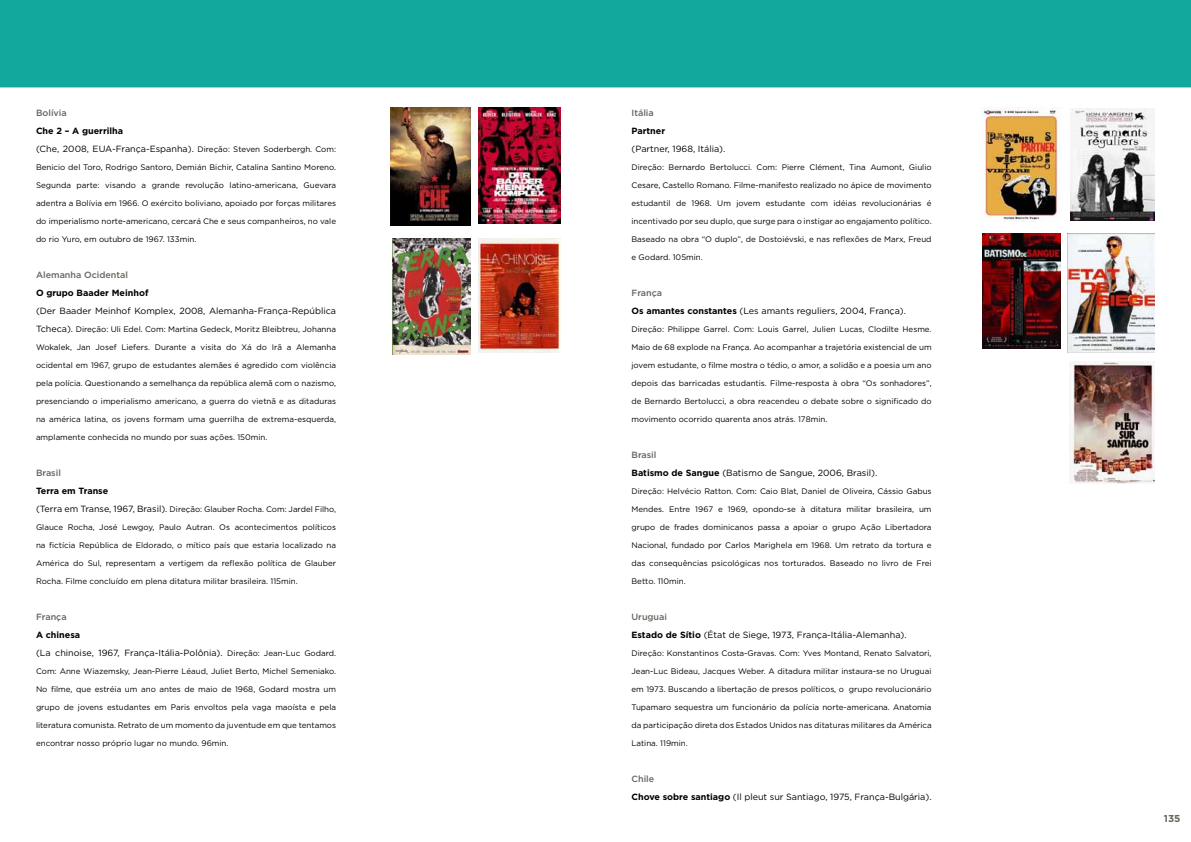
<style>
.page{position:relative;width:1191px;height:842px;background:#fff}
.page>*{position:absolute;margin:0;border:0;box-sizing:border-box;transform-origin:0 0}
.t1{font:700 10px "Gotham HTF";color:#65655e}
.t2{font:9px/18px "Gotham HTF";color:#000}
.t3{font:500 9px "Gotham HTF";color:#65655e}
.t4{font:700 9px "Gotham HTF";color:#000}
.t5{font:8px "Gotham HTF";color:#000}
.s1{font-weight:700}
.s2{font-size:8px}
.s3{font-size:9px}
.s4{font-weight:500;color:#65655e}
</style>
<div class="page">
<img style="left:0;top:0;width:1191px;height:355px">
<img style="left:478px;top:107px;width:82px;height:116px">
<img style="left:478px;top:238px;width:82px;height:114px">
<img style="left:392px;top:238px;width:78px;height:116px">
<img style="left:980px;top:107px;width:82px;height:114px">
<img style="left:1070px;top:108px;width:84px;height:113px">
<img style="left:982px;top:234px;width:78px;height:114px">
<img style="left:1067px;top:234px;width:88px;height:118px">
<img style="left:1069px;top:361px;width:86px;height:123px">
<img style="left:391px;top:107px;width:80px;height:118px">
<p class="t3" style="left:36px;top:107px;width:32px">Bolívia</p>
<p class="t2" style="left:36px;top:121px;width:302px"><span class="s1">Che 2 – A guerrilha<br></span>(Che, 2008, EUA-França-Espanha). <span class="s2">Direção: Steven Soderbergh. Com:</span></p>
<p class="t5" style="left:36px;top:162px;width:302px">Benicio del Toro, Rodrigo Santoro, Demián Bichir, Catalina Santino Moreno.</p>
<p class="t5" style="left:36px;top:180px;width:302px">Segunda parte: visando a grande revolução latino-americana, Guevara</p>
<p class="t5" style="left:36px;top:198px;width:301px">adentra a Bolívia em 1966. O exército boliviano, apoiado por forças militares</p>
<p class="t5" style="left:36px;top:216px;width:301px">do imperialismo norte-americano, cercará Che e seus companheiros, no vale</p>
<p class="t5" style="left:36px;top:234px;width:162px">do rio Yuro, em outubro de 1967. 133min.</p>
<p class="t3" style="left:36px;top:269px;width:94px">Alemanha Ocidental</p>
<p class="t4" style="left:36px;top:287px;width:114px">O grupo Baader Meinhof</p>
<p class="t2" style="left:36px;top:301px;width:301px">(Der Baader Meinhof Komplex, 2008, Alemanha-França-República</p>
<p class="t5" style="left:36px;top:324px;width:302px"><span class="s3">Tcheca).</span> Direção: Uli Edel. Com: Martina Gedeck, Moritz Bleibtreu, Johanna</p>
<p class="t5" style="left:36px;top:342px;width:302px">Wokalek, Jan Josef Liefers. Durante a visita do Xá do Irã a Alemanha</p>
<p class="t5" style="left:36px;top:360px;width:301px">ocidental em 1967, grupo de estudantes alemães é agredido com violência</p>
<p class="t5" style="left:36px;top:378px;width:302px">pela polícia. Questionando a semelhança da república alemã com o nazismo,</p>
<p class="t5" style="left:36px;top:396px;width:301px">presenciando o imperialismo americano, a guerra do vietnã e as ditaduras</p>
<p class="t5" style="left:36px;top:414px;width:302px">na américa latina, os jovens formam uma guerrilha de extrema-esquerda,</p>
<p class="t5" style="left:36px;top:432px;width:233px">amplamente conhecida no mundo por suas ações. 150min.</p>
<p class="t3" style="left:36px;top:467px;width:26px">Brasil</p>
<p class="t4" style="left:36px;top:485px;width:74px">Terra em Transe</p>
<p class="t5" style="left:36px;top:504px;width:302px"><span class="s3">(Terra em Transe, 1967, Brasil).</span> Direção: Glauber Rocha. Com: Jardel Filho,</p>
<p class="t5" style="left:36px;top:522px;width:302px">Glauce Rocha, José Lewgoy, Paulo Autran. Os acontecimentos políticos</p>
<p class="t5" style="left:36px;top:540px;width:301px">na fictícia República de Eldorado, o mítico país que estaria localizado na</p>
<p class="t5" style="left:36px;top:558px;width:301px">América do Sul, representam a vertigem da reflexão política de Glauber</p>
<p class="t5" style="left:36px;top:576px;width:263px">Rocha. Filme concluído em plena ditatura militar brasileira. 115min.</p>
<p class="t3" style="left:36px;top:611px;width:32px">França</p>
<p class="t2" style="left:36px;top:625px;width:301px"><span class="s1">A chinesa<br></span>(La chinoise, 1967, França-Itália-Polônia). <span class="s2">Direção: Jean-Luc Godard.</span></p>
<p class="t5" style="left:36px;top:666px;width:301px">Com: Anne Wiazemsky, Jean-Pierre Léaud, Juliet Berto, Michel Semeniako.</p>
<p class="t5" style="left:36px;top:684px;width:301px">No filme, que estréia um ano antes de maio de 1968, Godard mostra um</p>
<p class="t5" style="left:36px;top:702px;width:302px">grupo de jovens estudantes em Paris envoltos pela vaga maoísta e pela</p>
<p class="t5" style="left:36px;top:720px;width:301px">literatura comunista. Retrato de um momento da juventude em que tentamos</p>
<p class="t5" style="left:36px;top:738px;width:194px">encontrar nosso próprio lugar no mundo. 96min.</p>
<p class="t3" style="left:631px;top:107px;width:24px">Itália</p>
<p class="t4" style="left:631px;top:125px;width:35px">Partner</p>
<p class="t2" style="left:631px;top:139px;width:95px">(Partner, 1968, Itália).</p>
<p class="t5" style="left:631px;top:162px;width:302px">Direção: Bernardo Bertolucci. Com: Pierre Clément, Tina Aumont, Giulio</p>
<p class="t5" style="left:631px;top:180px;width:302px">Cesare, Castello Romano. Filme-manifesto realizado no ápice de movimento</p>
<p class="t5" style="left:631px;top:198px;width:302px">estudantil de 1968. Um jovem estudante com idéias revolucionárias é</p>
<p class="t5" style="left:631px;top:216px;width:301px">incentivado por seu duplo, que surge para o instigar ao engajamento político.</p>
<p class="t5" style="left:631px;top:234px;width:302px">Baseado na obra “O duplo”, de Dostoiévski, e nas reflexões de Marx, Freud</p>
<p class="t5" style="left:631px;top:252px;width:73px">e Godard. 105min.</p>
<p class="t2" style="left:631px;top:283px;width:276px"><span class="s4">França<br></span><span class="s1">Os amantes constantes</span> (Les amants reguliers, 2004, França).</p>
<p class="t5" style="left:631px;top:324px;width:301px">Direção: Philippe Garrel. Com: Louis Garrel, Julien Lucas, Clodilte Hesme.</p>
<p class="t5" style="left:631px;top:342px;width:301px">Maio de 68 explode na França. Ao acompanhar a trajetória existencial de um</p>
<p class="t5" style="left:631px;top:360px;width:301px">jovem estudante, o filme mostra o tédio, o amor, a solidão e a poesia um ano</p>
<p class="t5" style="left:631px;top:378px;width:302px">depois das barricadas estudantis. Filme-resposta à obra “Os sonhadores”,</p>
<p class="t5" style="left:631px;top:396px;width:302px">de Bernardo Bertolucci, a obra reacendeu o debate sobre o significado do</p>
<p class="t5" style="left:631px;top:414px;width:197px">movimento ocorrido quarenta anos atrás. 178min.</p>
<p class="t2" style="left:631px;top:445px;width:247px"><span class="s4">Brasil<br></span><span class="s1">Batismo de Sangue</span> (Batismo de Sangue, 2006, Brasil).</p>
<p class="t5" style="left:631px;top:486px;width:302px">Direção: Helvécio Ratton. Com: Caio Blat, Daniel de Oliveira, Cássio Gabus</p>
<p class="t5" style="left:631px;top:504px;width:301px">Mendes. Entre 1967 e 1969, opondo-se à ditatura militar brasileira, um</p>
<p class="t5" style="left:631px;top:522px;width:301px">grupo de frades dominicanos passa a apoiar o grupo Ação Libertadora</p>
<p class="t5" style="left:631px;top:540px;width:301px">Nacional, fundado por Carlos Marighela em 1968. Um retrato da tortura e</p>
<p class="t5" style="left:631px;top:558px;width:301px">das consequências psicológicas nos torturados. Baseado no livro de Frei</p>
<p class="t5" style="left:631px;top:576px;width:56px">Betto. 110min.</p>
<p class="t2" style="left:631px;top:607px;width:277px"><span class="s4">Uruguai<br></span><span class="s1">Estado de Sítio</span> (État de Siege, 1973, França-Itália-Alemanha).</p>
<p class="t5" style="left:631px;top:648px;width:301px">Direção: Konstantinos Costa-Gravas. Com: Yves Montand, Renato Salvatori,</p>
<p class="t5" style="left:631px;top:666px;width:301px">Jean-Luc Bideau, Jacques Weber. A ditadura militar instaura-se no Uruguai</p>
<p class="t5" style="left:631px;top:684px;width:301px">em 1973. Buscando a libertação de presos políticos, o grupo revolucionário</p>
<p class="t5" style="left:631px;top:702px;width:301px">Tupamaro sequestra um funcionário da polícia norte-americana. Anatomia</p>
<p class="t5" style="left:631px;top:720px;width:302px">da participação direta dos Estados Unidos nas ditaturas militares da América</p>
<p class="t5" style="left:631px;top:738px;width:58px">Latina. 119min.</p>
<p class="t2" style="left:631px;top:769px;width:302px"><span class="s4">Chile<br></span><span class="s1">Chove sobre santiago</span> (Il pleut sur Santiago, 1975, França-Bulgária).</p>
<p class="t1" style="left:1163px;top:813px;width:18px">135</p>
</div>
